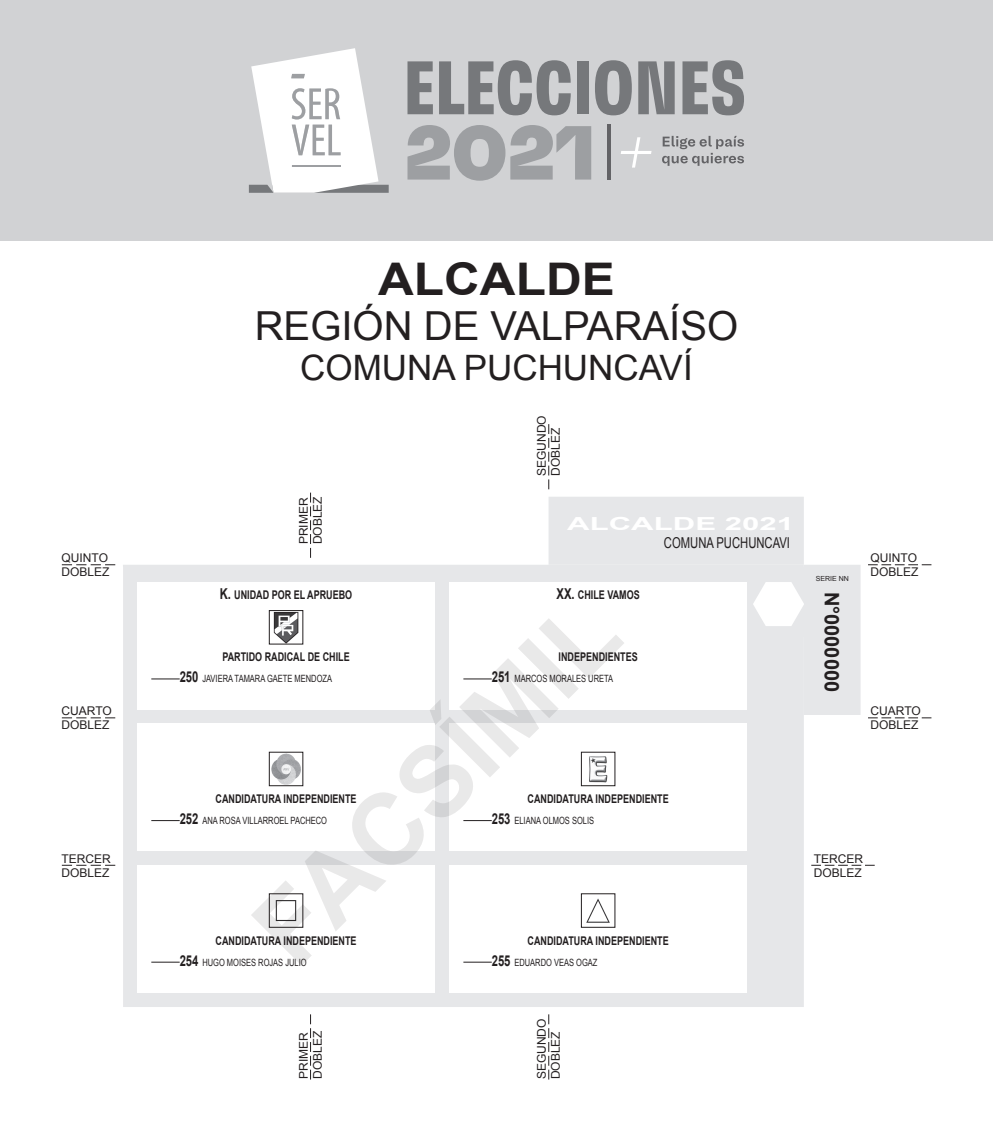
<style>
.page{position:relative;width:993px;height:1134px;background:#fff}
.page>*{position:absolute;margin:0;border:0;box-sizing:border-box;transform-origin:0 0}
.t1{font:700 100px "Arial";color:#231f20}
.t2{font:700 45px "Arial";color:#231f20;scale:1.1 1}
.t3{font:40px "Arial";color:#231f20}
.t4{font:35px "Arial";color:#231f20}
.t5{font:700 20px "Arial";color:#231f20}
.t6{font:700 18px "Arial";color:#fff;scale:1.73 1}
.t7{font:15px "Arial";color:#231f20;scale:.75 1}
.t8{font:700 12px "Arial";color:#231f20;scale:.75 1}
.t9{font:12px/14px "Arial";color:#231f20}
.t10{font:10px "Arial";color:#231f20;scale:.75 1}
.t11{font:7px "Arial";color:#231f20}
.s1{font-size:15px}
.s2{font-weight:700;font-size:15px}
</style>
<div class="page">
<div style="left:0;top:0;width:992px;height:241px;background:#d1d2d4"></div>
<svg style="left:548px;top:424px;width:1px;height:65px"></svg>
<svg style="left:548px;top:1014px;width:1px;height:65px"></svg>
<svg style="left:310px;top:1014px;width:1px;height:65px"></svg>
<svg style="left:62px;top:718px;width:53px;height:1px"></svg>
<svg style="left:62px;top:564px;width:53px;height:1px"></svg>
<svg style="left:62px;top:865px;width:53px;height:1px"></svg>
<svg style="left:868px;top:718px;width:63px;height:1px"></svg>
<svg style="left:868px;top:564px;width:63px;height:1px"></svg>
<svg style="left:407px;top:61px;width:26px;height:53px"></svg>
<svg style="left:439px;top:60px;width:131px;height:55px"></svg>
<div style="left:576px;top:61px;width:12px;height:53px;background:#76787b"></div>
<svg style="left:595px;top:60px;width:36px;height:55px"></svg>
<svg style="left:638px;top:61px;width:36px;height:53px"></svg>
<svg style="left:682px;top:60px;width:61px;height:55px"></svg>
<svg style="left:407px;top:125px;width:184px;height:56px"></svg>
<svg style="left:621px;top:137px;width:30px;height:31px"></svg>
<hr style="left:607px;top:124px;width:3px;height:56px;background:#636366">
<svg style="left:662px;top:136px;width:81px;height:30px"></svg>
<svg style="left:249px;top:48px;width:139px;height:145px"></svg>
<svg style="left:123px;top:497px;width:737px;height:510px"></svg>
<svg style="left:548px;top:497px;width:312px;height:218px"></svg>
<h2 class="t2" style="left:378px;top:250px;width:216px">ALCALDE</h2>
<h3 class="t3" style="left:255px;top:300px;width:485px">REGIÓN DE VALPARAÍSO</h3>
<h3 class="t4" style="left:300px;top:345px;width:394px">COMUNA PUCHUNCAVÍ</h3>
<p class="t9" style="left:534px;top:476px;width:62px;rotate:-90deg">SEGUNDO<br>DOBLEZ</p>
<p class="t9" style="left:296px;top:544px;width:50px;rotate:-90deg">PRIMER<br>DOBLEZ</p>
<h3 class="t6" style="left:567px;top:511px;width:133px">ALCALDE 2021</h3>
<p class="t7" style="left:663px;top:533px;width:170px">COMUNA PUCHUNCAVI</p>
<p class="t9" style="left:61px;top:551px;width:50px">QUINTO<br>DOBLEZ</p>
<p class="t11" style="left:815px;top:574px;width:35px">SERIE NN</p>
<p class="t11" style="left:838px;top:574px;width:12px">GK</p>
<p class="t9" style="left:870px;top:551px;width:50px">QUINTO<br>DOBLEZ</p>
<p class="t9" style="left:61px;top:704px;width:52px">CUARTO<br>DOBLEZ</p>
<p class="t9" style="left:61px;top:851px;width:51px">TERCER<br>DOBLEZ</p>
<p class="t8" style="left:556px;top:587px;width:112px"><span class="s1">XX.</span> CHILE VAMOS</p>
<p class="t8" style="left:220px;top:587px;width:178px"><span class="s1">K.</span> UNIDAD POR EL APRUEBO</p>
<h1 class="t1" style="left:225px;top:899px;width:468px;rotate:-45deg">FACSÍMIL</h1>
<p class="t8" style="left:558px;top:649px;width:107px">INDEPENDIENTES</p>
<p class="t10" style="left:491px;top:672px;width:163px"><span class="s2">251</span> MARCOS MORALES URETA</p>
<p class="t8" style="left:222px;top:649px;width:171px">PARTIDO RADICAL DE CHILE</p>
<p class="t10" style="left:180px;top:672px;width:205px"><span class="s2">250</span> JAVIERA TAMARA GAETE MENDOZA</p>
<p class="t8" style="left:215px;top:791px;width:190px">CANDIDATURA INDEPENDIENTE</p>
<p class="t10" style="left:180px;top:814px;width:198px"><span class="s2">252</span> ANA ROSA VILLARROEL PACHECO</p>
<p class="t8" style="left:527px;top:791px;width:190px">CANDIDATURA INDEPENDIENTE</p>
<p class="t10" style="left:491px;top:814px;width:138px"><span class="s2">253</span> ELIANA OLMOS SOLIS</p>
<p class="t8" style="left:215px;top:932px;width:190px">CANDIDATURA INDEPENDIENTE</p>
<p class="t10" style="left:180px;top:955px;width:171px"><span class="s2">254</span> HUGO MOISES ROJAS JULIO</p>
<p class="t8" style="left:527px;top:932px;width:190px">CANDIDATURA INDEPENDIENTE</p>
<p class="t10" style="left:491px;top:955px;width:142px"><span class="s2">255</span> EDUARDO VEAS OGAZ</p>
<h3 class="t5" style="left:844px;top:592px;width:102px;rotate:90deg">N°0000000</h3>
<p class="t9" style="left:870px;top:704px;width:52px">CUARTO<br>DOBLEZ</p>
<p class="t9" style="left:813px;top:851px;width:51px">TERCER<br>DOBLEZ</p>
<p class="t9" style="left:296px;top:1078px;width:50px;rotate:-90deg">PRIMER<br>DOBLEZ</p>
<p class="t9" style="left:534px;top:1079px;width:62px;rotate:-90deg">SEGUNDO<br>DOBLEZ</p>
</div>
